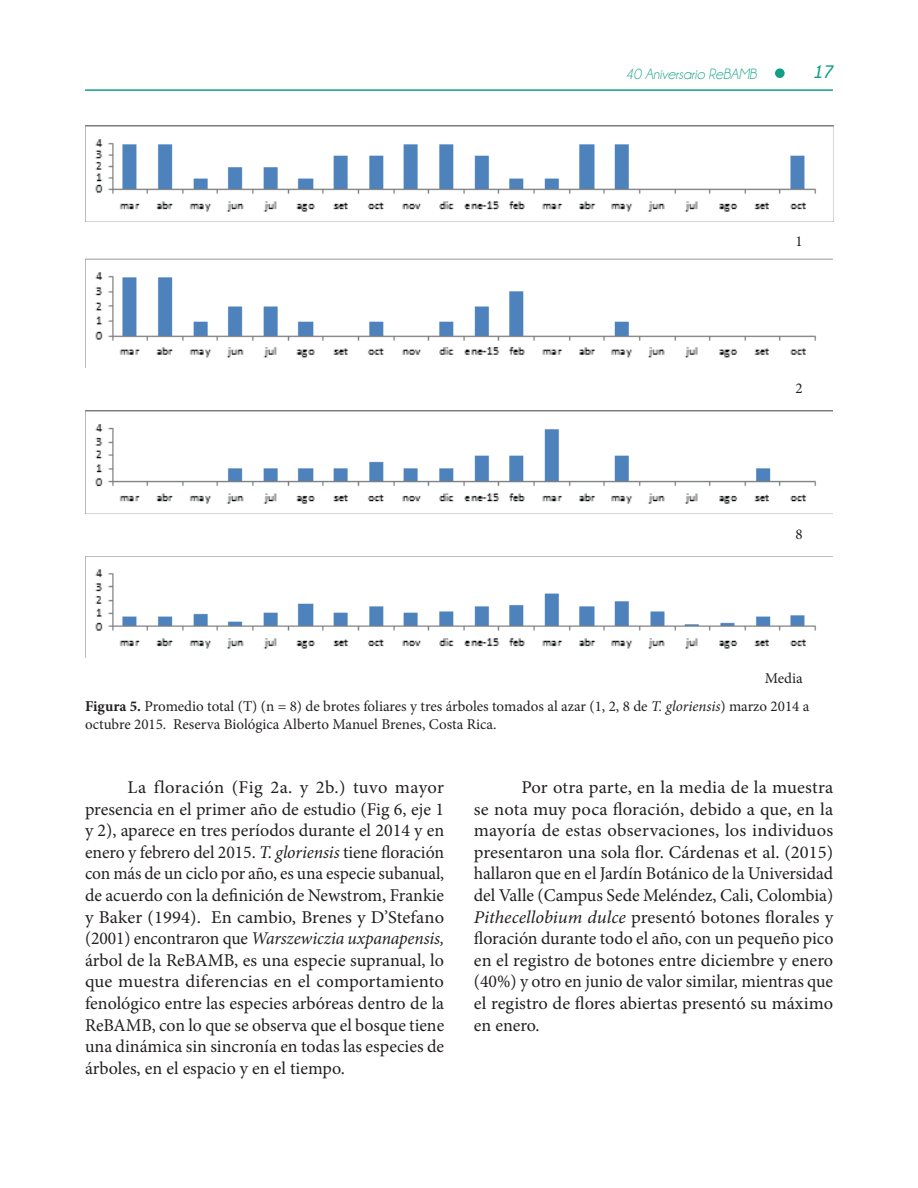
<style>
.page{position:relative;width:918px;height:1188px;background:#fff}
.page>*{position:absolute;margin:0;border:0;box-sizing:border-box;transform-origin:0 0}
.t1{font:18px/21.6px "Minion Pro";color:#231f20;text-align:justify}
.t2{font:italic 700 18px "Champagne&Limousines";color:#11a085}
.t3{font:15px/28.2px "Minion Pro";color:#231f20}
.t4{font:italic 15px "Champagne&Limousines";color:#11a085}
.s1{font-weight:700}
.s2{font-style:italic}
</style>
<div class="page">
<hr style="left:85px;top:89px;width:748px;height:2px;background:#11a085">
<div style="left:775px;top:68px;width:10px;height:10px;background:#11a085;border-radius:50%"></div>
<img style="left:85px;top:411px;width:748px;height:103px">
<img style="left:85px;top:556px;width:748px;height:102px">
<img style="left:85px;top:126px;width:748px;height:96px">
<img style="left:85px;top:259px;width:748px;height:109px">
<p class="t4" style="left:626px;top:67px;width:133px">40 Aniversario ReBAMB</p>
<p class="t2" style="left:813px;top:62px;width:22px">17</p>
<p class="t3" style="left:796px;top:229px;width:9px">1</p>
<p class="t3" style="left:796px;top:376px;width:9px">2</p>
<p class="t3" style="left:796px;top:521px;width:9px">8</p>
<p class="t3" style="left:85px;top:665px;width:726px;text-indent:680px">Media<br><span class="s1">Figura 5.</span> Promedio total (T) (n = 8) de brotes foliares y tres árboles tomados al azar (1, 2, 8 de <span class="s2">T. gloriensis</span>) marzo 2014 a</p>
<p class="t3" style="left:85px;top:712px;width:413px">octubre 2015. Reserva Biológica Alberto Manuel Brenes, Costa Rica.</p>
<p class="t1" style="left:85px;top:778px;width:361px;text-indent:43px">La floración (Fig 2a. y 2b.) tuvo mayor presencia en el primer año de estudio (Fig 6, eje 1 y 2), aparece en tres períodos durante el 2014 y en enero y febrero del 2015. <span class="s2">T. gloriensis</span> tiene floración con más de un ciclo por año, es una especie subanual, de acuerdo con la definición de Newstrom, Frankie y Baker (1994). En cambio, Brenes y D’Stefano (2001) encontraron que <span class="s2">Warszewiczia uxpanapensis, </span>árbol de la ReBAMB, es una especie supranual, lo que muestra diferencias en el comportamiento fenológico entre las especies arbóreas dentro de la ReBAMB, con lo que se observa que el bosque tiene una dinámica sin sincronía en todas las especies de árboles, en el espacio y en el tiempo.</p>
<p class="t1" style="left:474px;top:778px;width:361px;text-indent:48px">Por otra parte, en la media de la muestra se nota muy poca floración, debido a que, en la mayoría de estas observaciones, los individuos presentaron una sola flor. Cárdenas et al. (2015) hallaron que en el Jardín Botánico de la Universidad del Valle (Campus Sede Meléndez, Cali, Colombia)<br><span class="s2">Pithecellobium dulce</span> presentó botones florales y floración durante todo el año, con un pequeño pico en el registro de botones entre diciembre y enero (40%) y otro en junio de valor similar, mientras que el registro de flores abiertas presentó su máximo en enero.</p>
</div>
